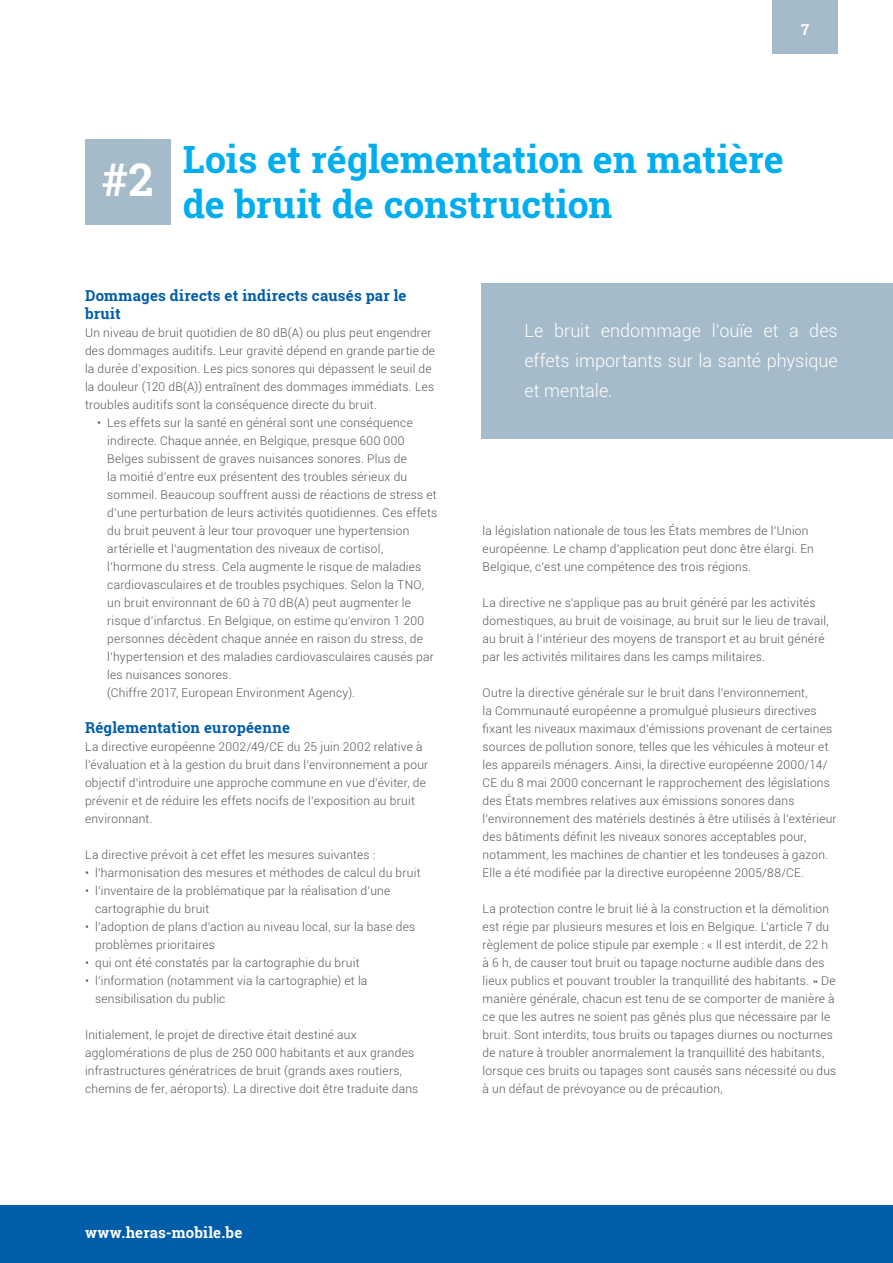
<style>
.page{position:relative;width:893px;height:1263px;background:#fff}
.page>*{position:absolute;margin:0;border:0;box-sizing:border-box;transform-origin:0 0}
.platte_tekst{font:700 45px "Roboto Slab";color:#fff}
.Grote_kop{font:700 37.5px/45px "Roboto Slab";color:#00aeef}
.margetekst{font:300 18px/30px "Roboto";color:#fff;text-align:justify}
.tussenkopje{font:700 15px/18px "Roboto Slab";letter-spacing:.015em;color:#005daa}
.t1{font:700 15px "Roboto Slab";letter-spacing:.01em;color:#fff}
.platte_tekst-2{font:300 12px/18px "Roboto";letter-spacing:.02em;color:#54555a}
</style>
<div class="page">
<div style="left:0;top:1205px;width:893px;height:58px;background:#005daa"></div>
<div style="left:773px;top:0;width:65px;height:54px;background:#a5bbc9"></div>
<div style="left:85px;top:139px;width:85px;height:85px;background:#a5bbc9"></div>
<div style="left:482px;top:283px;width:411px;height:156px;background:#a5bbc9"></div>
<p class="t1" style="left:801px;top:19px;width:10px">7</p>
<p class="platte_tekst" style="left:102px;top:149px;width:53px">#2</p>
<p class="Grote_kop" style="left:183px;top:137px;width:602px">Lois et réglementation en matière de bruit de construction</p>
<p class="tussenkopje" style="left:85px;top:286px;width:323px">Dommages directs et indirects causés par le bruit</p>
<p class="platte_tekst-2" style="left:85px;top:323px;width:352px">Un niveau de bruit quotidien de 80 dB(A) ou plus peut engendrer des dommages auditifs. Leur gravité dépend en grande partie de la durée d’exposition. Les pics sonores qui dépassent le seuil de la douleur (120 dB(A)) entraînent des dommages immédiats. Les troubles auditifs sont la conséquence directe du bruit.</p>
<p class="platte_tekst-2" style="left:107px;top:413px;width:331px;text-indent:-10px">• Les effets sur la santé en général sont une conséquence indirecte. Chaque année, en Belgique, presque 600 000<br>Belges subissent de graves nuisances sonores. Plus de<br>la moitié d’entre eux présentent des troubles sérieux du sommeil. Beaucoup souffrent aussi de réactions de stress et d’une perturbation de leurs activités quotidiennes. Ces effets du bruit peuvent à leur tour provoquer une hypertension artérielle et l’augmentation des niveaux de cortisol, l’hormone du stress. Cela augmente le risque de maladies cardiovasculaires et de troubles psychiques. Selon la TNO, un bruit environnant de 60 à 70 dB(A) peut augmenter le risque d’infarctus. En Belgique, on estime qu’environ 1 200 personnes décèdent chaque année en raison du stress, de l’hypertension et des maladies cardiovasculaires causés par les nuisances sonores.<br>(Chiffre 2017, European Environment Agency).</p>
<p class="tussenkopje" style="left:85px;top:718px;width:206px">Réglementation européenne</p>
<p class="platte_tekst-2" style="left:85px;top:737px;width:345px">La directive européenne 2002/49/CE du 25 juin 2002 relative à l’évaluation et à la gestion du bruit dans l’environnement a pour objectif d’introduire une approche commune en vue d’éviter, de prévenir et de réduire les effets nocifs de l’exposition au bruit environnant.</p>
<p class="platte_tekst-2" style="left:85px;top:845px;width:292px">La directive prévoit à cet effet les mesures suivantes :</p>
<p class="platte_tekst-2" style="left:85px;top:863px;width:337px">• l’harmonisation des mesures et méthodes de calcul du bruit</p>
<p class="platte_tekst-2" style="left:95px;top:881px;width:297px;text-indent:-10px">• l’inventaire de la problématique par la réalisation d’une cartographie du bruit</p>
<p class="platte_tekst-2" style="left:95px;top:917px;width:322px;text-indent:-10px">• l’adoption de plans d’action au niveau local, sur la base des problèmes prioritaires</p>
<p class="platte_tekst-2" style="left:85px;top:953px;width:276px">• qui ont été constatés par la cartographie du bruit</p>
<p class="platte_tekst-2" style="left:95px;top:971px;width:274px;text-indent:-10px">• l’information (notamment via la cartographie) et la sensibilisation du public</p>
<p class="platte_tekst-2" style="left:85px;top:1025px;width:335px">Initialement, le projet de directive était destiné aux agglomérations de plus de 250 000 habitants et aux grandes infrastructures génératrices de bruit (grands axes routiers, chemins de fer, aéroports). La directive doit être traduite dans</p>
<p class="margetekst" style="left:524px;top:315px;width:315px">Le bruit endommage l’ouïe et a des effets importants sur la santé physique et mentale.</p>
<p class="platte_tekst-2" style="left:483px;top:521px;width:333px">la législation nationale de tous les États membres de l’Union européenne. Le champ d’application peut donc être élargi. En<br>Belgique, c’est une compétence des trois régions.</p>
<p class="platte_tekst-2" style="left:483px;top:593px;width:348px">La directive ne s’applique pas au bruit généré par les activités domestiques, au bruit de voisinage, au bruit sur le lieu de travail, au bruit à l’intérieur des moyens de transport et au bruit généré par les activités militaires dans les camps militaires.</p>
<p class="platte_tekst-2" style="left:483px;top:683px;width:356px">Outre la directive générale sur le bruit dans l’environnement,<br>la Communauté européenne a promulgué plusieurs directives fixant les niveaux maximaux d’émissions provenant de certaines sources de pollution sonore, telles que les véhicules à moteur et les appareils ménagers. Ainsi, la directive européenne 2000/14/ CE du 8 mai 2000 concernant le rapprochement des législations des États membres relatives aux émissions sonores dans l’environnement des matériels destinés à être utilisés à l’extérieur des bâtiments définit les niveaux sonores acceptables pour, notamment, les machines de chantier et les tondeuses à gazon.<br>Elle a été modifiée par la directive européenne 2005/88/CE.</p>
<p class="platte_tekst-2" style="left:483px;top:899px;width:355px">La protection contre le bruit lié à la construction et la démolition est régie par plusieurs mesures et lois en Belgique. L’article 7 du règlement de police stipule par exemple : « Il est interdit, de 22 h à 6 h, de causer tout bruit ou tapage nocturne audible dans des lieux publics et pouvant troubler la tranquillité des habitants. » De manière générale, chacun est tenu de se comporter de manière à ce que les autres ne soient pas gênés plus que nécessaire par le bruit. Sont interdits, tous bruits ou tapages diurnes ou nocturnes de nature à troubler anormalement la tranquillité des habitants, lorsque ces bruits ou tapages sont causés sans nécessité ou dus à un défaut de prévoyance ou de précaution,</p>
<p class="t1" style="left:85px;top:1222px;width:159px">www.heras-mobile.be</p>
</div>
